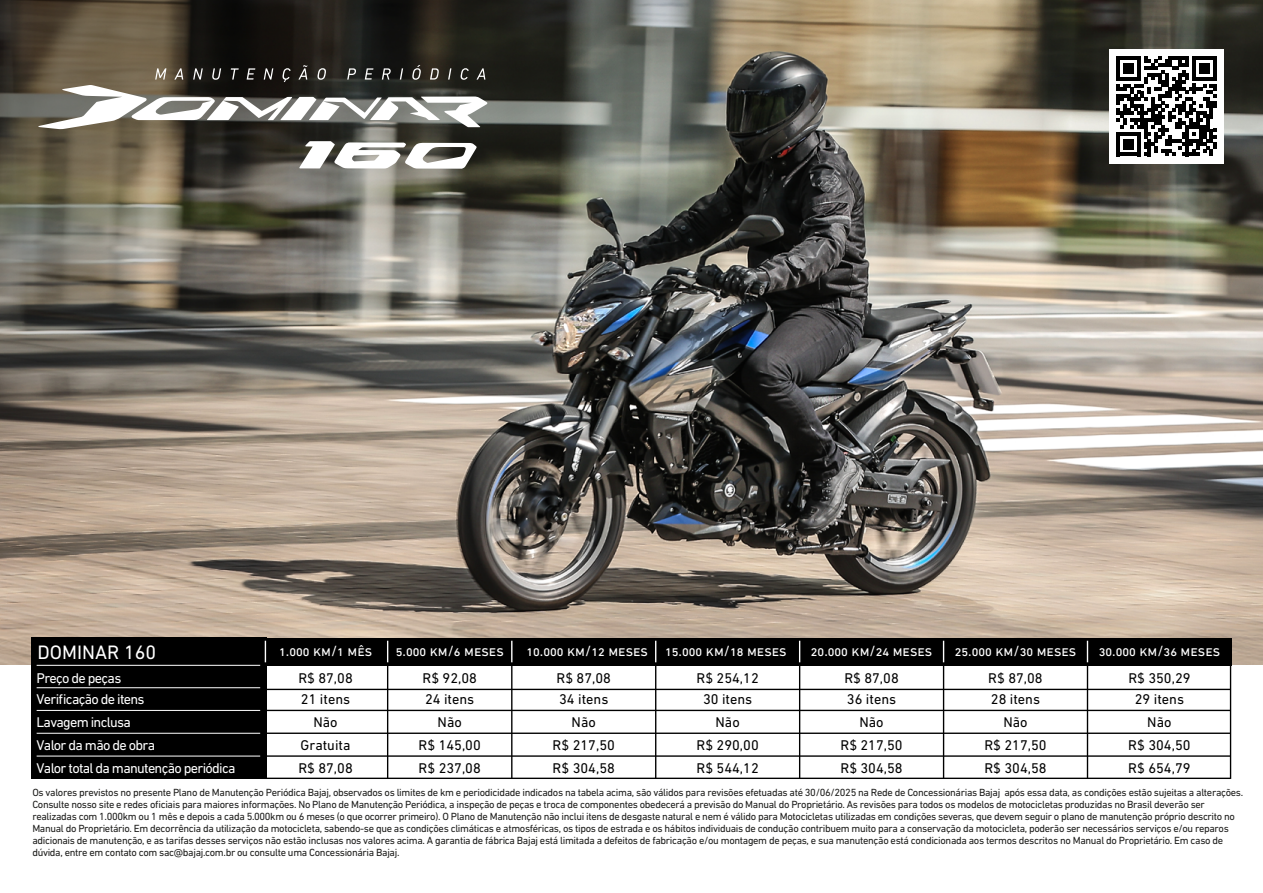
<style>
.page{position:relative;width:1263px;height:893px;background:#fff}
.page>*{position:absolute;margin:0;border:0;box-sizing:border-box;transform-origin:0 0}
.t1{font:19.8px "DIN Next LT Pro";color:#fff}
.t2{font:14.85px "DIN Next LT Pro";color:#fff}
.t3{font:14.4px/23px "DIN Next LT Pro";color:#000;text-align:center}
.t4{font:14.4px/23px "DIN Next LT Pro";letter-spacing:-.05em;color:#fff}
.t5{font:10.5px/12px "DIN Next LT Pro";letter-spacing:-.03em;color:#1d1d1b}
</style>
<div class="page">
<img style="left:1005px;top:0;width:258px;height:664px">
<hr style="left:1230px;top:644px;width:1px;height:135px;background:#000">
<div style="left:31px;top:638px;width:236px;height:141px;background:#000"></div>
<div style="left:31px;top:638px;width:1200px;height:27px;background:#000"></div>
<hr style="left:387px;top:641px;width:1px;height:138px;background:#000">
<hr style="left:511px;top:641px;width:1px;height:138px;background:#000">
<hr style="left:655px;top:644px;width:1px;height:135px;background:#000">
<hr style="left:799px;top:644px;width:1px;height:135px;background:#000">
<hr style="left:943px;top:644px;width:1px;height:135px;background:#000">
<hr style="left:1087px;top:644px;width:1px;height:135px;background:#000">
<svg style="left:1087px;top:641px;width:1px;height:21px"></svg>
<hr style="left:36px;top:710px;width:1194px;height:1px;background:#000">
<hr style="left:36px;top:689px;width:1194px;height:1px;background:#000">
<hr style="left:36px;top:732px;width:1194px;height:2px;background:#000">
<hr style="left:36px;top:755px;width:1194px;height:2px;background:#000">
<hr style="left:260px;top:778px;width:970px;height:1px;background:#000">
<hr style="left:37px;top:687px;width:223px;height:1px;background:#fff">
<hr style="left:37px;top:665px;width:223px;height:1px;background:#fff">
<hr style="left:37px;top:710px;width:223px;height:1px;background:#fff">
<hr style="left:37px;top:733px;width:223px;height:1px;background:#fff">
<hr style="left:37px;top:756px;width:223px;height:1px;background:#fff">
<img style="left:0;top:0;width:1005px;height:664px">
<div style="left:1109px;top:49px;width:115px;height:114px;background:#fff"></div>
<svg style="left:1116px;top:56px;width:100px;height:100px"></svg>
<svg style="left:38px;top:65px;width:450px;height:64px"></svg>
<svg style="left:299px;top:141px;width:178px;height:28px"></svg>
<h1 class="t1" style="left:38px;top:640px;width:120px">DOMINAR 160</h1>
<h3 class="t4" style="left:37px;top:667px;width:110px;line-height:21.5px">Preço de peças<br>Verificação de itens</h3>
<h3 class="t4" style="left:37px;top:711px;width:200px">Lavagem inclusa<br>Valor da mão de obra<br>Valor total da manutenção periódica</h3>
<h2 class="t2" style="left:279px;top:642px;width:95px">1.000 km/1 mês</h2>
<h2 class="t2" style="left:396px;top:642px;width:109px">5.000 km/6 meses</h2>
<h2 class="t2" style="left:526px;top:642px;width:262px">10.000 km/12 meses 15.000 km/18 meses</h2>
<h2 class="t2" style="left:811px;top:642px;width:123px">20.000 km/24 meses</h2>
<h2 class="t2" style="left:955px;top:642px;width:123px">25.000 km/30 meses</h2>
<h2 class="t2" style="left:1099px;top:643px;width:123px">30.000 km/36 meses</h2>
<h3 class="t3" style="left:298px;top:667px;width:56px;line-height:21.5px;text-align:left">R$ 87,08<br>21 itens</h3>
<h3 class="t3" style="left:298px;top:711px;width:56px">Não<br>Gratuita<br>R$ 87,08</h3>
<h3 class="t3" style="left:422px;top:667px;width:56px;line-height:21.5px;text-align:left">R$ 92,08<br>24 itens</h3>
<h3 class="t3" style="left:419px;top:711px;width:64px">Não<br>R$ 145,00<br>R$ 237,08</h3>
<h3 class="t3" style="left:556px;top:667px;width:56px;line-height:21.5px;text-align:left">R$ 87,08<br>34 itens</h3>
<h3 class="t3" style="left:553px;top:711px;width:64px">Não<br>R$ 217,50<br>R$ 304,58</h3>
<h3 class="t3" style="left:696px;top:667px;width:64px;line-height:21.5px">R$ 254,12<br>30 itens</h3>
<h3 class="t3" style="left:696px;top:711px;width:64px">Não<br>R$ 290,00<br>R$ 544,12</h3>
<h3 class="t3" style="left:844px;top:667px;width:56px;line-height:21.5px;text-align:left">R$ 87,08<br>36 itens</h3>
<h3 class="t3" style="left:840px;top:710px;width:64px">Não<br>R$ 217,50<br>R$ 304,58</h3>
<h3 class="t3" style="left:988px;top:667px;width:56px;line-height:21.5px;text-align:left">R$ 87,08<br>28 itens</h3>
<h3 class="t3" style="left:984px;top:710px;width:64px">Não<br>R$ 217,50<br>R$ 304,58</h3>
<h3 class="t3" style="left:1128px;top:667px;width:64px;line-height:21.5px">R$ 350,29<br>29 itens</h3>
<h3 class="t3" style="left:1128px;top:710px;width:64px">Não<br>R$ 304,50<br>R$ 654,79</h3>
<p class="t5" style="left:32px;top:786px;width:1212px">Os valores previstos no presente Plano de Manutenção Periódica Bajaj, observados os limites de km e periodicidade indicados na tabela acima, são válidos para revisões efetuadas até 30/06/2025 na Rede de Concessionárias Bajaj após essa data, as condições estão sujeitas a alterações.<br>Consulte nosso site e redes oficiais para maiores informações. No Plano de Manutenção Periódica, a inspeção de peças e troca de componentes obedecerá a previsão do Manual do Proprietário. As revisões para todos os modelos de motocicletas produzidas no Brasil deverão ser realizadas com 1.000km ou 1 mês e depois a cada 5.000km ou 6 meses (o que ocorrer primeiro). O Plano de Manutenção não inclui itens de desgaste natural e nem é válido para Motocicletas utilizadas em condições severas, que devem seguir o plano de manutenção próprio descrito no Manual do Proprietário. Em decorrência da utilização da motocicleta, sabendo-se que as condições climáticas e atmosféricas, os tipos de estrada e os hábitos individuais de condução contribuem muito para a conservação da motocicleta, poderão ser necessários serviços e/ou reparos adicionais de manutenção, e as tarifas desses serviços não estão inclusas nos valores acima. A garantia de fábrica Bajaj está limitada a defeitos de fabricação e/ou montagem de peças, e sua manutenção está condicionada aos termos descritos no Manual do Proprietário. Em caso de dúvida, entre em contato com sac@bajaj.com.br ou consulte uma Concessionária Bajaj.</p>
</div>
